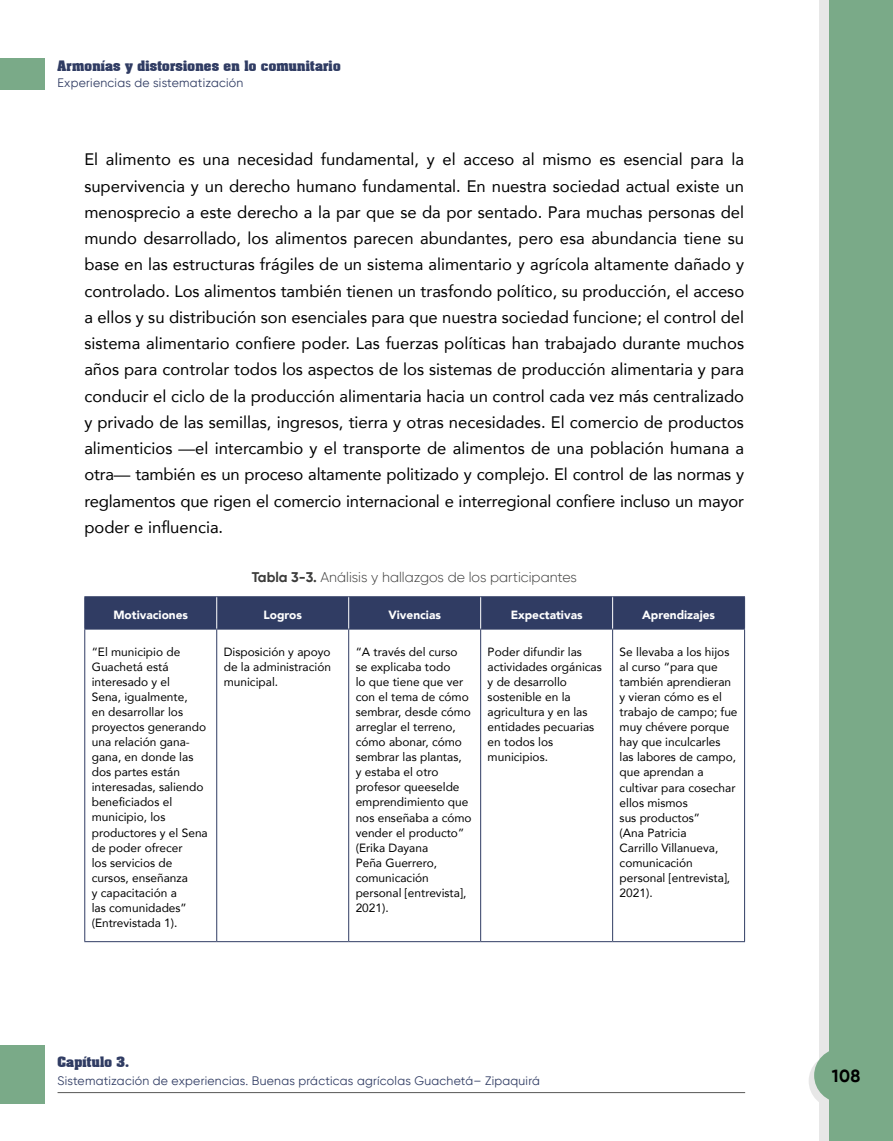
<style>
.page{position:relative;width:893px;height:1141px;background:#fff}
.page>*{position:absolute;margin:0;border:0;box-sizing:border-box;transform-origin:0 0}
.t1{font:700 17.5px "Gilroy";color:#000}
.t2{font:16.62px/26.2px "Avenir";letter-spacing:-.01em;color:#000;text-align:justify}
.t3{font:300 14px "Gilroy";color:#3c3c3b}
.t4{font:12.25px "Gilroy";letter-spacing:.02em;color:#303c63}
.t5{font:700 12.25px "Aardvark";letter-spacing:.02em;color:#303c63}
.t6{font:11.9px/15px "Avenir";color:#000}
.t7{font:900 11.9px "Avenir";color:#fff}
.s1{font-weight:700}
</style>
<div class="page">
<div style="left:809px;top:1054px;width:54px;height:54px;background:#e7e7e7;border-radius:50%"></div>
<div style="left:819px;top:0;width:44px;height:1141px;background:#e7e7e7"></div>
<div style="left:829px;top:0;width:64px;height:1141px;background:#7aaa88"></div>
<div style="left:814px;top:1048px;width:54px;height:54px;background:#7aaa88;border-radius:50%"></div>
<div style="left:0;top:59px;width:45px;height:31px;background:#7aaa88"></div>
<div style="left:0;top:1045px;width:45px;height:59px;background:#7aaa88"></div>
<hr style="left:58px;top:1092px;width:687px;height:1px;background:#575756">
<div style="left:85px;top:597px;width:659px;height:32px;background:#303c63"></div>
<hr style="left:84px;top:596px;width:133px;height:1px;background:#303c63">
<hr style="left:84px;top:597px;width:1px;height:32px;background:#303c63">
<hr style="left:217px;top:596px;width:132px;height:1px;background:#303c63">
<hr style="left:349px;top:596px;width:132px;height:1px;background:#303c63">
<hr style="left:481px;top:596px;width:132px;height:1px;background:#303c63">
<hr style="left:613px;top:596px;width:132px;height:1px;background:#303c63">
<hr style="left:744px;top:597px;width:1px;height:32px;background:#303c63">
<hr style="left:84px;top:629px;width:133px;height:1px;background:#303c63">
<hr style="left:84px;top:630px;width:1px;height:311px;background:#303c63">
<hr style="left:217px;top:629px;width:132px;height:1px;background:#303c63">
<hr style="left:216px;top:630px;width:1px;height:311px;background:#303c63">
<hr style="left:349px;top:629px;width:132px;height:1px;background:#303c63">
<hr style="left:348px;top:630px;width:1px;height:311px;background:#303c63">
<hr style="left:481px;top:629px;width:132px;height:1px;background:#303c63">
<hr style="left:480px;top:630px;width:1px;height:311px;background:#303c63">
<hr style="left:613px;top:629px;width:132px;height:1px;background:#303c63">
<hr style="left:612px;top:630px;width:1px;height:311px;background:#303c63">
<hr style="left:744px;top:630px;width:1px;height:311px;background:#303c63">
<hr style="left:84px;top:941px;width:133px;height:1px;background:#303c63">
<hr style="left:217px;top:941px;width:132px;height:1px;background:#303c63">
<hr style="left:349px;top:941px;width:132px;height:1px;background:#303c63">
<hr style="left:481px;top:941px;width:132px;height:1px;background:#303c63">
<hr style="left:613px;top:941px;width:132px;height:1px;background:#303c63">
<hr style="left:216px;top:597px;width:1px;height:32px;background:#fff">
<hr style="left:348px;top:597px;width:1px;height:32px;background:#fff">
<hr style="left:480px;top:597px;width:1px;height:32px;background:#fff">
<hr style="left:612px;top:597px;width:1px;height:32px;background:#fff">
<p class="t5" style="left:58px;top:55px;width:284px">Armonías y distorsiones en lo comunitario</p>
<p class="t4" style="left:58px;top:76px;width:187px">Experiencias de sistematización</p>
<p class="t2" style="left:84px;top:146px;width:661px">El alimento es una necesidad fundamental, y el acceso al mismo es esencial para la supervivencia y un derecho humano fundamental. En nuestra sociedad actual existe un menosprecio a este derecho a la par que se da por sentado. Para muchas personas del mundo desarrollado, los alimentos parecen abundantes, pero esa abundancia tiene su base en las estructuras frágiles de un sistema alimentario y agrícola altamente dañado y controlado. Los alimentos también tienen un trasfondo político, su producción, el acceso a ellos y su distribución son esenciales para que nuestra sociedad funcione; el control del sistema alimentario confiere poder. Las fuerzas políticas han trabajado durante muchos años para controlar todos los aspectos de los sistemas de producción alimentaria y para conducir el ciclo de la producción alimentaria hacia un control cada vez más centralizado y privado de las semillas, ingresos, tierra y otras necesidades. El comercio de productos alimenticios —el intercambio y el transporte de alimentos de una población humana a otra— también es un proceso altamente politizado y complejo. El control de las normas y reglamentos que rigen el comercio internacional e interregional confiere incluso un mayor poder e influencia.</p>
<p class="t3" style="left:252px;top:569px;width:327px"><span class="s1">Tabla 3-3.</span> Análisis y hallazgos de los participantes</p>
<p class="t7" style="left:113px;top:605px;width:76px">Motivaciones</p>
<p class="t7" style="left:263px;top:605px;width:40px">Logros</p>
<p class="t7" style="left:388px;top:605px;width:54px">Vivencias</p>
<p class="t7" style="left:511px;top:605px;width:73px">Expectativas</p>
<p class="t7" style="left:642px;top:605px;width:74px">Aprendizajes</p>
<p class="t6" style="left:92px;top:644px;width:118px">“El municipio de<br>Guachetá está interesado y el<br>Sena, igualmente,<br>en desarrollar los proyectos generando una relación gana&shy;gana, en donde las dos partes están interesadas, saliendo beneficiados el municipio, los productores y el Sena de poder ofrecer<br>los servicios de cursos, enseñanza<br>y capacitación a<br>las comunidades” (Entrevistada 1).</p>
<p class="t6" style="left:224px;top:644px;width:109px;text-align:justify">Disposición y apoyo de la administración municipal.</p>
<p class="t6" style="left:356px;top:644px;width:118px">“A través del curso se explicaba todo<br>lo que tiene que ver con el tema de cómo sembrar, desde cómo arreglar el terreno, cómo abonar, cómo sembrar las plantas,<br>y estaba el otro profesor queeselde emprendimiento que nos enseñaba a cómo vender el producto” (Erika Dayana<br>Peña Guerrero, comunicación personal [entrevista],<br>2021).</p>
<p class="t6" style="left:488px;top:644px;width:116px">Poder difundir las actividades orgánicas y de desarrollo sostenible en la agricultura y en las entidades pecuarias en todos los municipios.</p>
<p class="t6" style="left:620px;top:644px;width:119px">Se llevaba a los hijos al curso “para que también aprendieran y vieran cómo es el trabajo de campo; fue muy chévere porque hay que inculcarles las labores de campo, que aprendan a cultivar para cosechar ellos mismos<br>sus productos”<br>(Ana Patricia<br>Carrillo Villanueva, comunicación personal [entrevista],<br>2021).</p>
<p class="t5" style="left:58px;top:1052px;width:73px">Capítulo 3.</p>
<p class="t4" style="left:58px;top:1073px;width:484px">Sistematización de experiencias. Buenas prácticas agrícolas Guachetá– Zipaquirá</p>
<p class="t1" style="left:832px;top:1065px;width:30px">108</p>
</div>
